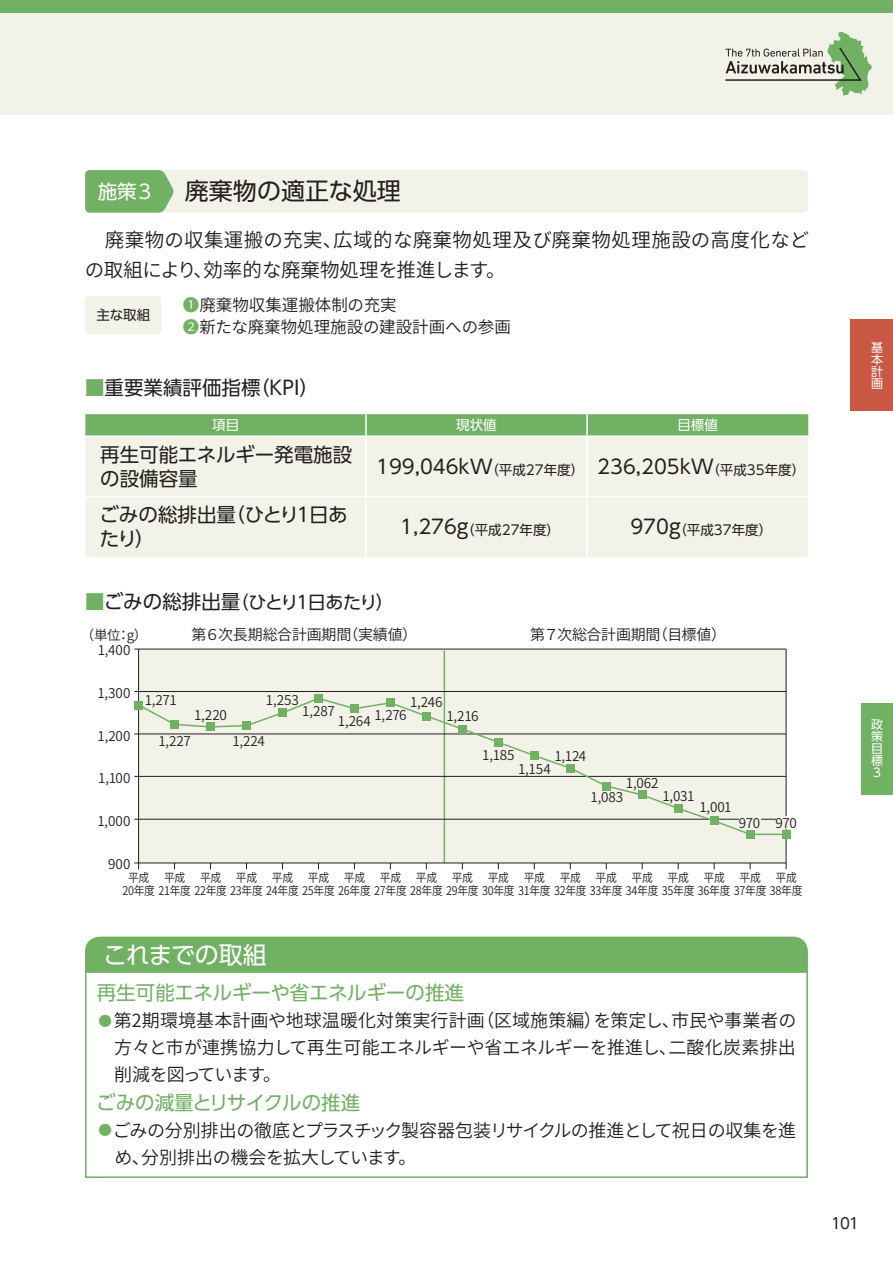
<style>
.page{position:relative;width:893px;height:1263px;background:#fff}
.page>*{position:absolute;margin:0;border:0;box-sizing:border-box;transform-origin:0 0}
.t1{font:24px "UD Shin Go Pro";color:#231f20}
.t2{font:24px "UD Shin Go Pro";letter-spacing:-.03em;color:#fff}
.t3{font:19.5px/24px "UD Shin Go Pro";color:#231f20}
.t4{font:600 19.5px/30px "Noto Sans CJ Kjp";letter-spacing:.005em;color:#231f20}
.t5{font:19.5px "UD Shin Go Pro";letter-spacing:-.01em;color:#71b164}
.t6{font:19.5px "UD Shin Go Pro";color:#fff}
.t7{font:600 18px/27px "Noto Sans CJ Kjp";letter-spacing:-.02em;color:#231f20;text-align:justify}
.t8{font:18px "UD Shin Go Pro";letter-spacing:-.1em;color:#231f20}
.t9{font:600 16.5px/22.5px "Noto Sans CJ Kjp";color:#231f20}
.t10{font:600 15px "Noto Sans CJ Kjp";letter-spacing:-.015em;color:#231f20}
.t11{font:15px "UD Shin Go Pro";color:#231f20}
.t12{font:600 13.5px "Noto Sans CJ Kjp";letter-spacing:-.01em;color:#231f20}
.t13{font:13.5px "UD Shin Go Pro";color:#231f20}
.t14{font:13.5px "UD Shin Go Pro";color:#fff}
.t15{font:600 12px/12.8px "Noto Sans CJ Kjp";letter-spacing:-.025em;color:#231f20;scale:.9 1}
.t16{font:12px/12px "UD Shin Go Pro";color:#fff;text-align:justify}
.s1{color:#71b164}
.s2{font-size:13.5px}
.s3{font-size:19.5px;color:#71b164}
.s4{font-size:19.5px}
.s5{font-size:13.5px;color:#71b164}
</style>
<div class="page">
<div style="left:0;top:0;width:893px;height:115px;background:#f2f2e9"></div>
<div style="left:0;top:0;width:893px;height:13px;background:#71b164"></div>
<svg style="left:725px;top:32px;width:147px;height:64px"></svg>
<div style="left:850px;top:319px;width:43px;height:92px;background:#ca5744"></div>
<div style="left:861px;top:703px;width:32px;height:91px;background:#71b164"></div>
<div style="left:85px;top:170px;width:723px;height:43px;background:#f2f2e9;border-radius:4px"></div>
<svg style="left:85px;top:170px;width:89px;height:43px;background:#7ab66e"></svg>
<div style="left:85px;top:296px;width:77px;height:38px;background:#f2f2e9;border-radius:4px"></div>
<div style="left:85px;top:414px;width:723px;height:21px;background:#71b164"></div>
<div style="left:85px;top:437px;width:723px;height:120px;background:#f2f2e9"></div>
<hr style="left:365px;top:414px;width:2px;height:21px;background:#fff">
<hr style="left:586px;top:414px;width:2px;height:21px;background:#fff">
<hr style="left:365px;top:437px;width:2px;height:59px;background:#fff">
<hr style="left:586px;top:437px;width:2px;height:59px;background:#fff">
<hr style="left:85px;top:496px;width:281px;height:1px;background:#fff">
<hr style="left:366px;top:496px;width:221px;height:1px;background:#fff">
<hr style="left:365px;top:497px;width:2px;height:60px;background:#fff">
<hr style="left:587px;top:496px;width:221px;height:1px;background:#fff">
<hr style="left:586px;top:497px;width:2px;height:60px;background:#fff">
<div style="left:85px;top:937px;width:723px;height:34px;background:#71b164"></div>
<div style="left:85px;top:971px;width:723px;height:207px;border:2px solid #71b164"></div>
<div style="left:139px;top:649px;width:647px;height:214px;background:#f2f2e9"></div>
<hr style="left:138px;top:649px;width:1px;height:220px;background:#231f20">
<hr style="left:786px;top:649px;width:1px;height:220px;background:#231f20">
<hr style="left:444px;top:650px;width:1px;height:213px;background:#71b164">
<div style="left:134px;top:701px;width:9px;height:8px;background:#71b164"></div>
<div style="left:746px;top:830px;width:8px;height:9px;background:#71b164"></div>
<div style="left:314px;top:694px;width:9px;height:9px;background:#71b164"></div>
<div style="left:782px;top:830px;width:8px;height:9px;background:#71b164"></div>
<hr style="left:134px;top:734px;width:652px;height:1px;background:#231f20">
<hr style="left:134px;top:819px;width:652px;height:1px;background:#231f20">
<hr style="left:134px;top:776px;width:652px;height:1px;background:#231f20">
<hr style="left:134px;top:691px;width:652px;height:1px;background:#231f20">
<hr style="left:134px;top:649px;width:652px;height:1px;background:#231f20">
<svg style="left:137px;top:696px;width:650px;height:140px"></svg>
<div style="left:710px;top:817px;width:8px;height:8px;background:#71b164"></div>
<hr style="left:134px;top:863px;width:652px;height:1px;background:#231f20">
<p class="t6" style="left:98px;top:176px;width:55px">施策3</p>
<h1 class="t1" style="left:185px;top:172px;width:217px">廃棄物の適正な処理</h1>
<p class="t4" style="left:85px;top:225px;width:726px">　廃棄物の収集運搬の充実、広域的な廃棄物処理及び廃棄物処理施設の高度化などの取組により、効率的な廃棄物処理を推進します。</p>
<p class="t13" style="left:96px;top:304px;width:55px">主な取組</p>
<p class="t9" style="left:183px;top:294px;width:330px"><span class="s1">❶</span>廃棄物収集運搬体制の充実<br><span class="s1">❷</span>新たな廃棄物処理施設の建設計画への参画</p>
<p class="t3" style="left:85px;top:375px;width:236px"><span class="s1">■</span>重要業績評価指標（KPI）</p>
<p class="t14" style="left:212px;top:414px;width:28px">項目</p>
<p class="t14" style="left:456px;top:414px;width:42px">現状値</p>
<p class="t14" style="left:677px;top:414px;width:42px">目標値</p>
<p class="t3" style="left:100px;top:442px;width:254px">再生可能エネルギー発電施設の設備容量</p>
<p class="t3" style="left:376px;top:454px;width:431px">199,046kW<span class="s2">（平成27年度）</span> 236,205ｋW<span class="s2">（平成35年度）</span></p>
<p class="t3" style="left:99px;top:502px;width:250px">ごみの総排出量（ひとり１日あたり）</p>
<p class="t8" style="left:85px;top:587px;width:310px"><span class="s3">■</span><span class="s4">ごみの総排出量</span>（ひとり１日あたり）</p>
<p class="t13" style="left:400px;top:519px;width:161px"><span class="s4">1,276ｇ</span>（平成27年度）</p>
<p class="t13" style="left:630px;top:519px;width:143px"><span class="s4">970ｇ</span>（平成37年度）</p>
<p class="t12" style="left:81px;top:627px;width:68px">（単位：g）</p>
<p class="t12" style="left:98px;top:642px;width:34px">1,400</p>
<p class="t10" style="left:192px;top:626px;width:227px">第６次長期総合計画期間（実績値）</p>
<p class="t10" style="left:530px;top:626px;width:197px">第７次総合計画期間（目標値）</p>
<p class="t12" style="left:97px;top:685px;width:35px">1,300</p>
<p class="t12" style="left:98px;top:728px;width:34px">1,200</p>
<p class="t12" style="left:98px;top:771px;width:34px">1,100</p>
<p class="t12" style="left:98px;top:814px;width:34px">1,000</p>
<p class="t12" style="left:266px;top:692px;width:35px">1,253</p>
<p class="t12" style="left:145px;top:692px;width:34px">1,271</p>
<p class="t12" style="left:158px;top:733px;width:34px">1,227</p>
<p class="t12" style="left:410px;top:694px;width:34px">1,246</p>
<p class="t12" style="left:302px;top:703px;width:34px">1,287</p>
<p class="t12" style="left:374px;top:707px;width:34px">1,276</p>
<p class="t12" style="left:194px;top:707px;width:34px">1,220</p>
<p class="t12" style="left:446px;top:709px;width:34px">1,216</p>
<p class="t12" style="left:338px;top:713px;width:34px">1,264</p>
<p class="t12" style="left:232px;top:733px;width:34px">1,224</p>
<p class="t12" style="left:482px;top:747px;width:34px">1,185</p>
<p class="t12" style="left:554px;top:748px;width:34px">1,124</p>
<p class="t12" style="left:518px;top:761px;width:34px">1,154</p>
<p class="t12" style="left:626px;top:776px;width:34px">1,062</p>
<p class="t12" style="left:591px;top:790px;width:34px">1,083</p>
<p class="t12" style="left:662px;top:788px;width:33px">1,031</p>
<p class="t12" style="left:699px;top:800px;width:34px">1,001</p>
<p class="t12" style="left:739px;top:815px;width:23px">970</p>
<p class="t12" style="left:108px;top:856px;width:24px">900</p>
<p class="t12" style="left:776px;top:815px;width:23px">970</p>
<p class="t15" style="left:122px;top:871px;width:757px;text-indent:6px">平成<br>20年度 21年度 22年度 23年度 24年度 25年度 26年度 27年度 28年度 29年度 30年度 31年度 32年度 33年度 34年度 35年度 36年度 37年度 38年度</p>
<p class="t15" style="left:164px;top:871px;width:25px">平成</p>
<p class="t15" style="left:200px;top:871px;width:25px">平成</p>
<p class="t15" style="left:236px;top:871px;width:25px">平成</p>
<p class="t15" style="left:272px;top:871px;width:25px">平成</p>
<p class="t15" style="left:308px;top:871px;width:25px">平成</p>
<p class="t15" style="left:344px;top:871px;width:25px">平成</p>
<p class="t15" style="left:380px;top:871px;width:25px">平成</p>
<p class="t15" style="left:416px;top:871px;width:25px">平成</p>
<p class="t15" style="left:452px;top:871px;width:25px">平成</p>
<p class="t15" style="left:488px;top:871px;width:25px">平成</p>
<p class="t15" style="left:524px;top:871px;width:25px">平成</p>
<p class="t15" style="left:560px;top:871px;width:25px">平成</p>
<p class="t15" style="left:596px;top:871px;width:25px">平成</p>
<p class="t15" style="left:632px;top:871px;width:25px">平成</p>
<p class="t15" style="left:668px;top:871px;width:25px">平成</p>
<p class="t15" style="left:703px;top:871px;width:25px">平成</p>
<p class="t15" style="left:739px;top:871px;width:25px">平成</p>
<p class="t15" style="left:775px;top:871px;width:25px">平成</p>
<h1 class="t2" style="left:103px;top:935px;width:165px">これまでの取組</h1>
<p class="t5" style="left:97px;top:977px;width:369px">再生可能エネルギーや省エネルギーの推進</p>
<p class="t7" style="left:114px;top:1008px;width:684px;text-indent:-16px"><span class="s5">●</span>第2期環境基本計画や地球温暖化対策実行計画（区域施策編）を策定し、市民や事業者の方々と市が連携協力して再生可能エネルギーや省エネルギーを推進し、二酸化炭素排出削減を図っています。</p>
<p class="t5" style="left:96px;top:1086px;width:266px">ごみの減量とリサイクルの推進</p>
<p class="t7" style="left:114px;top:1117px;width:683px;text-indent:-16px"><span class="s5">●</span>ごみの分別排出の徹底とプラスチック製容器包装リサイクルの推進として祝日の収集を進め、分別排出の機会を拡大しています。</p>
<p class="t16" style="left:871px;top:341px;width:13px">基本計画</p>
<p class="t16" style="left:871px;top:718px;width:13px">政策目標3</p>
<p class="t11" style="left:831px;top:1211px;width:29px">101</p>
</div>
